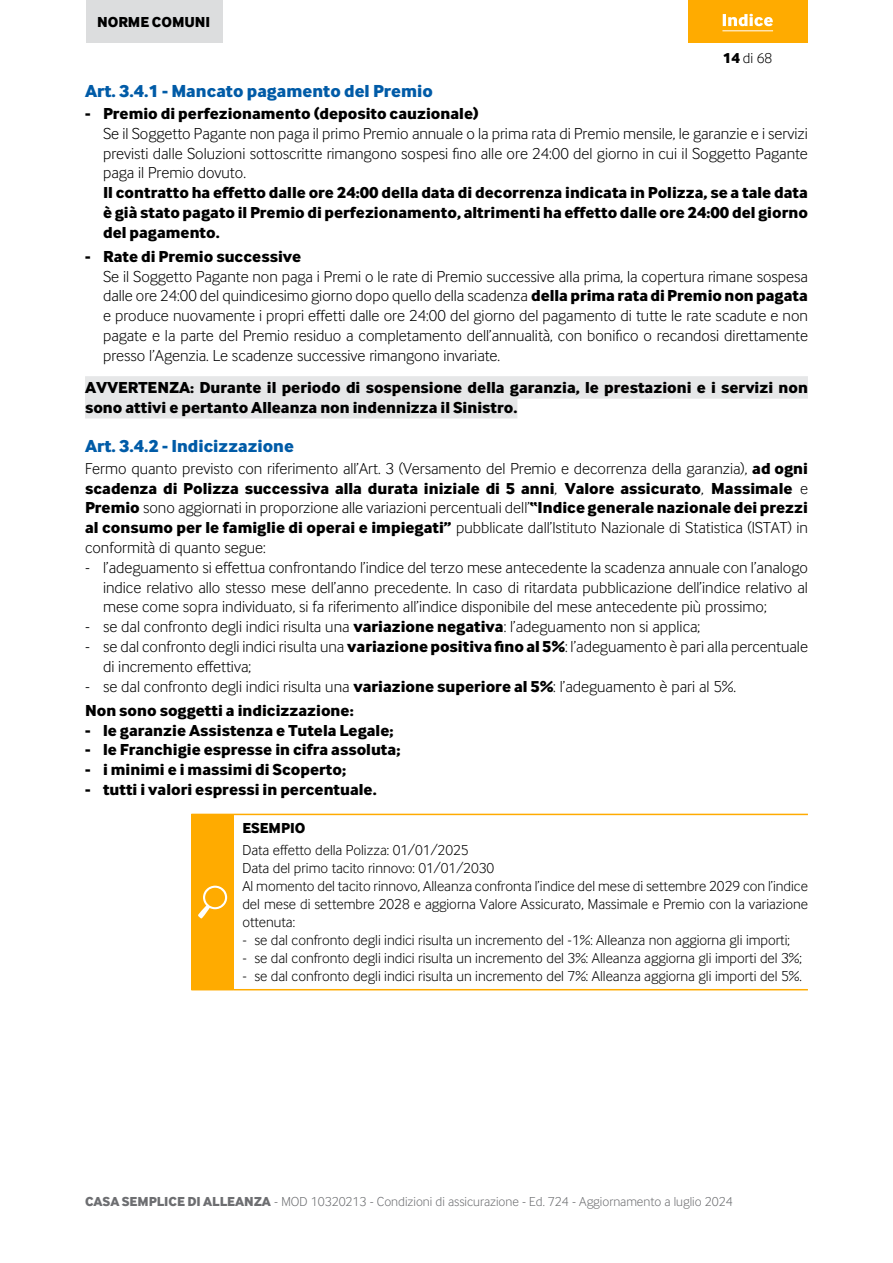
<style>
.page{position:relative;width:893px;height:1263px;background:#fff}
.page>*{position:absolute;margin:0;border:0;box-sizing:border-box;transform-origin:0 0}
.t1{font:700 18px "Inter Face Da Ma Lt";color:#005ba7}
.t2{font:16.5px/19.8px "Inter Face Da Ma Lt";color:#000;text-align:justify}
.t3{font:700 16.5px/19.8px "Inter Face Da Ma Lt";color:#000;text-align:justify}
.t4{font:15px/18px "Inter Face Da Ma Lt";color:#000}
.t5{font:700 15px "Inter Face Da Ma Lt";color:#000}
.t6{font:13.5px "Inter Face Da Ma Lt";color:#6d6e71}
.s1{font-weight:700}
</style>
<div class="page">
<div style="left:688px;top:0;width:119px;height:42px;background:#ffab00"></div>
<hr style="left:722px;top:30px;width:51px;height:1px;background:#fff">
<svg style="left:723px;top:14px;width:50px;height:12px"></svg>
<div style="left:85px;top:376px;width:723px;height:23px;background:#e6e7e8"></div>
<div style="left:85px;top:396px;width:432px;height:22px;background:#e6e7e8"></div>
<div style="left:191px;top:814px;width:43px;height:176px;background:#ffab00"></div>
<hr style="left:234px;top:814px;width:574px;height:1px;background:#ffab00">
<hr style="left:234px;top:989px;width:574px;height:1px;background:#ffab00">
<svg style="left:198px;top:886px;width:29px;height:32px"></svg>
<div style="left:205px;top:888px;width:20px;height:19px;background:#ffab00;border-radius:50%"></div>
<div style="left:86px;top:0;width:136px;height:42px;background:#dcddde"></div>
<p class="t5" style="left:97px;top:13px;width:115px">NORME COMUNI</p>
<p class="t4" style="left:723px;top:49px;width:51px"><span class="s1">14</span> di 68</p>
<p class="t1" style="left:85px;top:80px;width:349px">Art. 3.4.1 - Mancato pagamento del Premio</p>
<p class="t3" style="left:85px;top:103px;width:395px">- Premio di perfezionamento (deposito cauzionale)</p>
<p class="t2" style="left:103px;top:123px;width:706px">Se il Soggetto Pagante non paga il primo Premio annuale o la prima rata di Premio mensile, le garanzie e i servizi previsti dalle Soluzioni sottoscritte rimangono sospesi fino alle ore 24:00 del giorno in cui il Soggetto Pagante paga il Premio dovuto.</p>
<p class="t3" style="left:103px;top:182px;width:706px">Il contratto ha effetto dalle ore 24:00 della data di decorrenza indicata in Polizza, se a tale data è già stato pagato il Premio di perfezionamento, altrimenti ha effetto dalle ore 24:00 del giorno del pagamento.</p>
<p class="t3" style="left:85px;top:246px;width:218px">- Rate di Premio successive</p>
<p class="t2" style="left:103px;top:266px;width:706px">Se il Soggetto Pagante non paga i Premi o le rate di Premio successive alla prima, la copertura rimane sospesa dalle ore 24:00 del quindicesimo giorno dopo quello della scadenza <span class="s1">della prima rata di Premio non pagata </span>e produce nuovamente i propri effetti dalle ore 24:00 del giorno del pagamento di tutte le rate scadute e non pagate e la parte del Premio residuo a completamento dell’annualità, con bonifico o recandosi direttamente presso l’Agenzia. Le scadenze successive rimangono invariate.</p>
<p class="t3" style="left:85px;top:377px;width:724px">AVVERTENZA: Durante il periodo di sospensione della garanzia, le prestazioni e i servizi non sono attivi e pertanto Alleanza non indennizza il Sinistro.</p>
<p class="t1" style="left:85px;top:435px;width:210px">Art. 3.4.2 - Indicizzazione</p>
<p class="t2" style="left:85px;top:458px;width:724px">Fermo quanto previsto con riferimento all’Art. 3 (Versamento del Premio e decorrenza della garanzia), <span class="s1">ad ogni scadenza di Polizza successiva alla durata iniziale di 5 anni</span>, <span class="s1">Valore assicurato</span>, <span class="s1">Massimale</span> e <span class="s1">Premio</span> sono aggiornati in proporzione alle variazioni percentuali dell’<span class="s1">“Indice generale nazionale dei prezzi al consumo per le famiglie di operai e impiegati”</span> pubblicate dall’Istituto Nazionale di Statistica (ISTAT) in conformità di quanto segue:</p>
<p class="t2" style="left:103px;top:557px;width:706px;text-indent:-18px">- l’adeguamento si effettua confrontando l’indice del terzo mese antecedente la scadenza annuale con l’analogo indice relativo allo stesso mese dell’anno precedente. In caso di ritardata pubblicazione dell’indice relativo al mese come sopra individuato, si fa riferimento all’indice disponibile del mese antecedente più prossimo;</p>
<p class="t2" style="left:85px;top:617px;width:617px">- se dal confronto degli indici risulta una <span class="s1">variazione negativa</span>: l’adeguamento non si applica;</p>
<p class="t2" style="left:103px;top:636px;width:706px;text-indent:-18px">- se dal confronto degli indici risulta una <span class="s1">variazione positiva fino al 5%</span>: l’adeguamento è pari alla percentuale di incremento effettiva;</p>
<p class="t2" style="left:85px;top:674px;width:653px;line-height:24px">- se dal confronto degli indici risulta una <span class="s1">variazione superiore al 5%</span>: l’adeguamento è pari al 5%.<br><span class="s1">Non sono soggetti a indicizzazione:</span></p>
<p class="t3" style="left:85px;top:719px;width:310px">- le garanzie Assistenza e Tutela Legale;</p>
<p class="t3" style="left:85px;top:739px;width:317px">- le Franchigie espresse in cifra assoluta;</p>
<p class="t3" style="left:85px;top:759px;width:263px">- i minimi e i massimi di Scoperto;</p>
<p class="t3" style="left:85px;top:779px;width:293px">- tutti i valori espressi in percentuale.</p>
<p class="t5" style="left:242px;top:818px;width:65px">ESEMPIO</p>
<p class="t4" style="left:242px;top:841px;width:567px">Data effetto della Polizza: 01/01/2025<br>Data del primo tacito rinnovo: 01/01/2030<br>Al momento del tacito rinnovo, Alleanza confronta l’indice del mese di settembre 2029 con l’indice del mese di settembre 2028 e aggiorna Valore Assicurato, Massimale e Premio con la variazione ottenuta:</p>
<p class="t4" style="left:242px;top:931px;width:549px">- se dal confronto degli indici risulta un incremento del -1%: Alleanza non aggiorna gli importi;</p>
<p class="t4" style="left:242px;top:949px;width:561px">- se dal confronto degli indici risulta un incremento del 3%: Alleanza aggiorna gli importi del 3%;</p>
<p class="t4" style="left:242px;top:967px;width:561px">- se dal confronto degli indici risulta un incremento del 7%: Alleanza aggiorna gli importi del 5%.</p>
<p class="t6" style="left:85px;top:1193px;width:649px"><span class="s1">CASA SEMPLICE DI ALLEANZA</span> - MOD 10320213 - Condizioni di assicurazione - Ed. 724 - Aggiornamento a luglio 2024</p>
</div>
